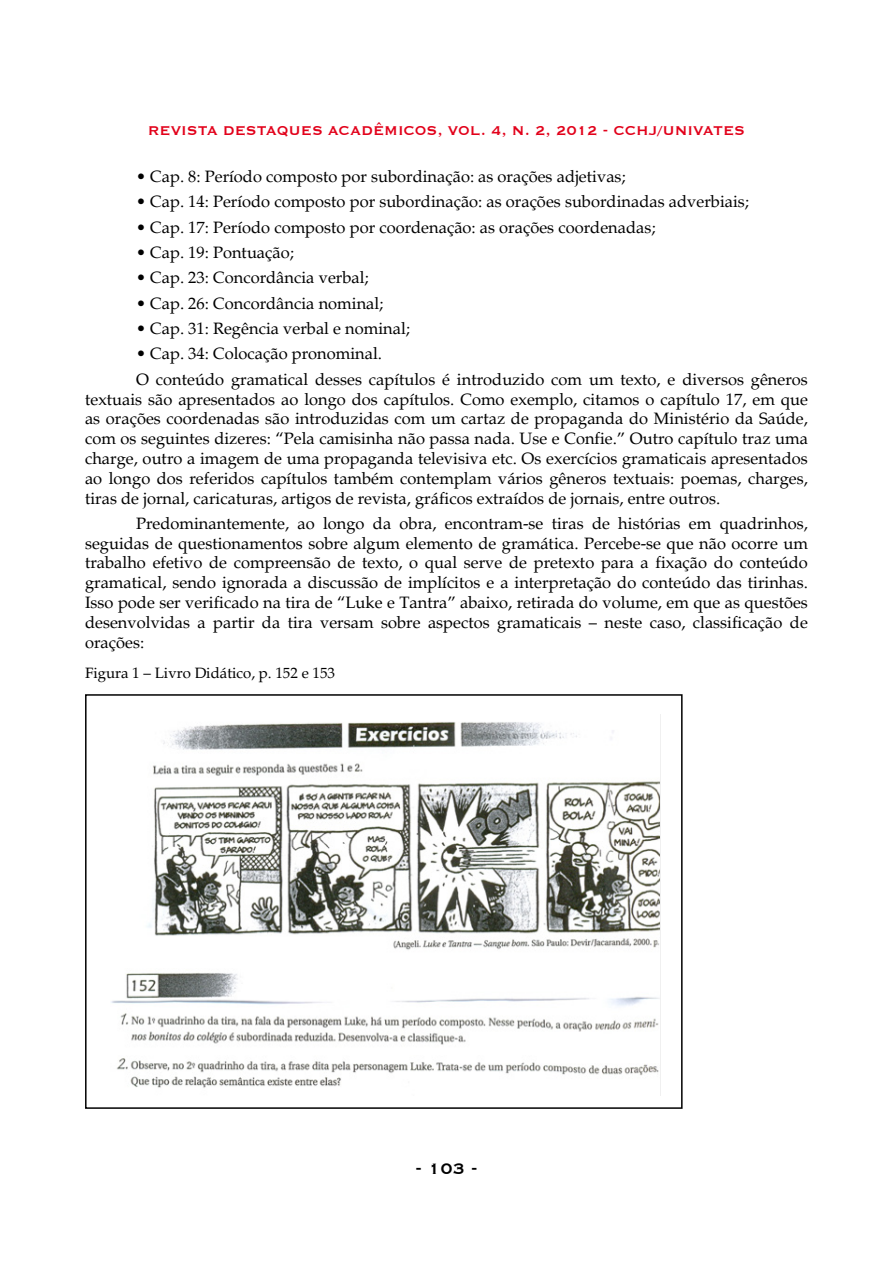
<style>
.page{position:relative;width:893px;height:1263px;background:#fff}
.page>*{position:absolute;margin:0;border:0;box-sizing:border-box;transform-origin:0 0}
.t1{font:700 19.5px "Copperplate Gothic BT";color:#000}
.t2{font:16.5px/19.8px "Palatino";color:#000;text-align:justify}
.t3{font:700 16.5px "Copperplate Gothic BT";color:#e2011a}
.t4{font:15px "Palatino";color:#000}
</style>
<div class="page">
<img style="left:111px;top:714px;width:550px;height:381px">
<div style="left:85px;top:694px;width:598px;height:415px;border:2px solid #000"></div>
<p class="t3" style="left:148px;top:122px;width:599px">REVISTA DESTAQUES ACADÊMICOS, VOL. 4, N. 2, 2012 - CCHJ/UNIVATES</p>
<p class="t2" style="left:136px;top:167px;width:491px">• Cap. 8: Período composto por subordinação: as orações adjetivas;</p>
<p class="t2" style="left:136px;top:192px;width:614px">• Cap. 14: Período composto por subordinação: as orações subordinadas adverbiais;</p>
<p class="t2" style="left:136px;top:217px;width:521px">• Cap. 17: Período composto por coordenação: as orações coordenadas;</p>
<p class="t2" style="left:136px;top:243px;width:159px">• Cap. 19: Pontuação;</p>
<p class="t2" style="left:136px;top:268px;width:234px">• Cap. 23: Concordância verbal;</p>
<p class="t2" style="left:136px;top:293px;width:249px">• Cap. 26: Concordância nominal;</p>
<p class="t2" style="left:136px;top:319px;width:275px">• Cap. 31: Regência verbal e nominal;</p>
<p class="t2" style="left:136px;top:341px;width:673px;line-height:25.3px">• Cap. 34: Colocação pronominal.<br>O conteúdo gramatical desses capítulos é introduzido com um texto, e diversos gêneros</p>
<p class="t2" style="left:85px;top:389px;width:724px">textuais são apresentados ao longo dos capítulos. Como exemplo, citamos o capítulo 17, em que as orações coordenadas são introduzidas com um cartaz de propaganda do Ministério da Saúde, com os seguintes dizeres: “Pela camisinha não passa nada. Use e Confie.” Outro capítulo traz uma charge, outro a imagem de uma propaganda televisiva etc. Os exercícios gramaticais apresentados ao longo dos referidos capítulos também contemplam vários gêneros textuais: poemas, charges, tiras de jornal, caricaturas, artigos de revista, gráficos extraídos de jornais, entre outros.</p>
<p class="t2" style="left:85px;top:514px;width:724px;text-indent:51px">Predominantemente, ao longo da obra, encontram-se tiras de histórias em quadrinhos, seguidas de questionamentos sobre algum elemento de gramática. Percebe-se que não ocorre um trabalho efetivo de compreensão de texto, o qual serve de pretexto para a fixação do conteúdo gramatical, sendo ignorada a discussão de implícitos e a interpretação do conteúdo das tirinhas.<br>Isso pode ser verificado na tira de “Luke e Tantra” abaixo, retirada do volume, em que as questões desenvolvidas a partir da tira versam sobre aspectos gramaticais – neste caso, classificação de orações:</p>
<p class="t4" style="left:85px;top:664px;width:252px">Figura 1 – Livro Didático, p. 152 e 153</p>
<p class="t1" style="left:415px;top:1158px;width:64px">- 103 -</p>
</div>
